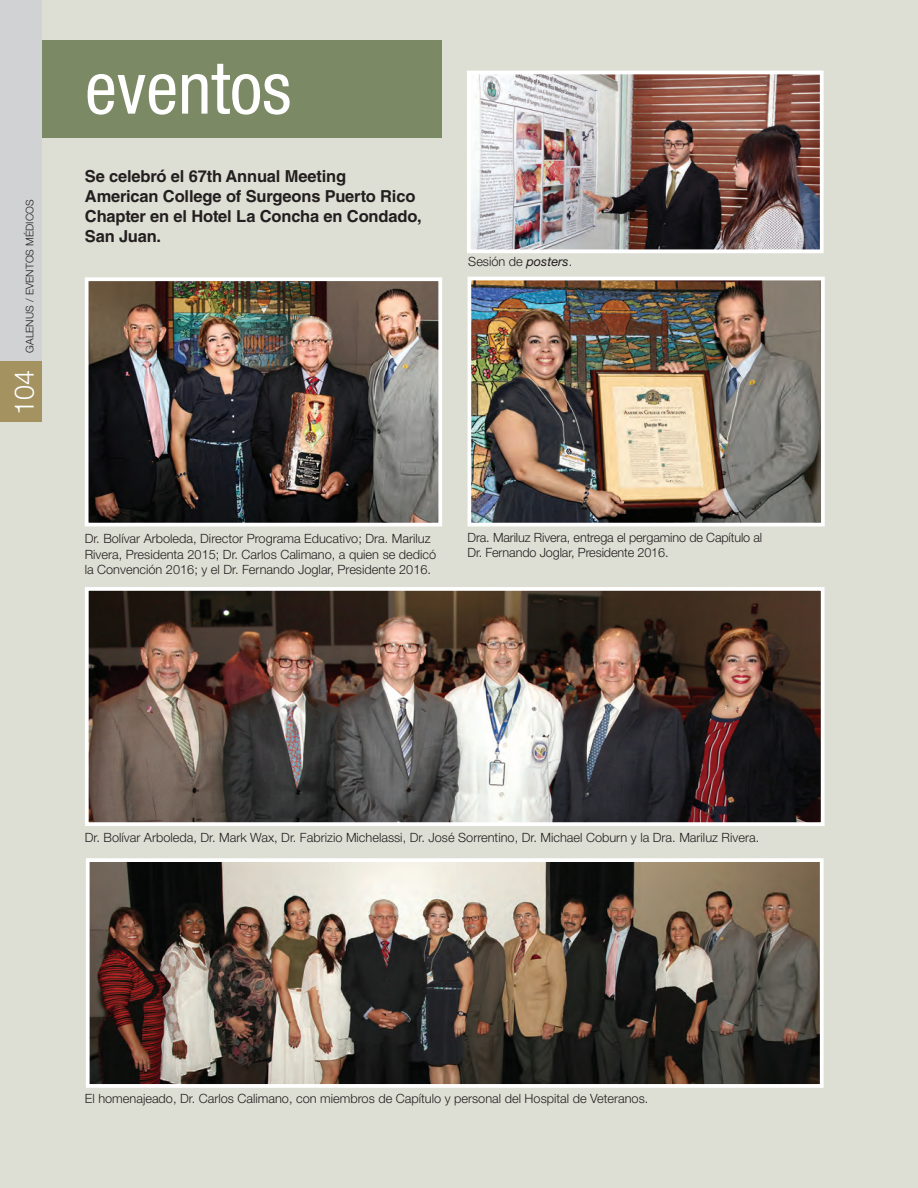
<style>
.page{position:relative;width:918px;height:1188px;background:#dedfd4}
.page>*{position:absolute;margin:0;border:0;box-sizing:border-box;transform-origin:0 0}
.t1{font:condensed 72px "Helvetica Neue";color:#fff}
.t2{font:300 27px "Helvetica Neue";color:#fff}
.t3{font:700 16.5px/20px "Helvetica LT Std";letter-spacing:-.01em;color:#231f20}
.t4{font:300 12.75px/15.3px "Helvetica Neue";color:#231f20}
.t5{font:300 10.5px "Helvetica Neue";color:#231f20}
.s1{font-weight:400;font-style:italic}
</style>
<div class="page">
<img style="left:472px;top:282px;width:348px;height:239px">
<div style="left:467px;top:277px;width:358px;height:249px;border:4px solid #fff"></div>
<img style="left:90px;top:282px;width:347px;height:239px">
<div style="left:85px;top:277px;width:357px;height:249px;border:4px solid #fff"></div>
<img style="left:91px;top:863px;width:727px;height:220px">
<div style="left:86px;top:858px;width:737px;height:230px;border:4px solid #fff"></div>
<img style="left:472px;top:76px;width:346px;height:172px">
<div style="left:467px;top:71px;width:356px;height:182px;border:4px solid #fff"></div>
<img style="left:90px;top:592px;width:729px;height:229px">
<div style="left:85px;top:587px;width:739px;height:239px;border:4px solid #fff"></div>
<div style="left:0;top:40px;width:442px;height:98px;background:#7b8964"></div>
<div style="left:0;top:0;width:42px;height:412px;background:#d1d2d4"></div>
<div style="left:0;top:361px;width:42px;height:60px;background:#a49261"></div>
<p class="t5" style="left:23px;top:353px;width:155px;rotate:-90deg">GALENUS / EVENTOS MÉDICOS</p>
<h2 class="t2" style="left:8px;top:415px;width:47px;rotate:-90deg">104</h2>
<h1 class="t1" style="left:85px;top:46px;width:208px">eventos</h1>
<p class="t3" style="left:85px;top:166px;width:338px">Se celebró el 67th Annual Meeting<br>American College of Surgeons Puerto Rico<br>Chapter en el Hotel La Concha en Condado,<br>San Juan.</p>
<p class="t4" style="left:468px;top:254px;width:105px">Sesión de <span class="s1">posters</span>.</p>
<p class="t4" style="left:85px;top:531px;width:353px">Dr. Bolívar Arboleda, Director Programa Educativo; Dra. Mariluz<br>Rivera, Presidenta 2015; Dr. Carlos Calimano, a quien se dedicó la Convención 2016; y el Dr. Fernando Joglar, Presidente 2016.</p>
<p class="t4" style="left:467px;top:529px;width:296px">Dra. Mariluz Rivera, entrega el pergamino de Capítulo al<br>Dr. Fernando Joglar, Presidente 2016.</p>
<p class="t4" style="left:85px;top:829px;width:676px">Dr. Bolívar Arboleda, Dr. Mark Wax, Dr. Fabrizio Michelassi, Dr. José Sorrentino, Dr. Michael Coburn y la Dra. Mariluz Rivera.</p>
<p class="t4" style="left:85px;top:1090px;width:565px">El homenajeado, Dr. Carlos Calimano, con miembros de Capítulo y personal del Hospital de Veteranos.</p>
</div>
